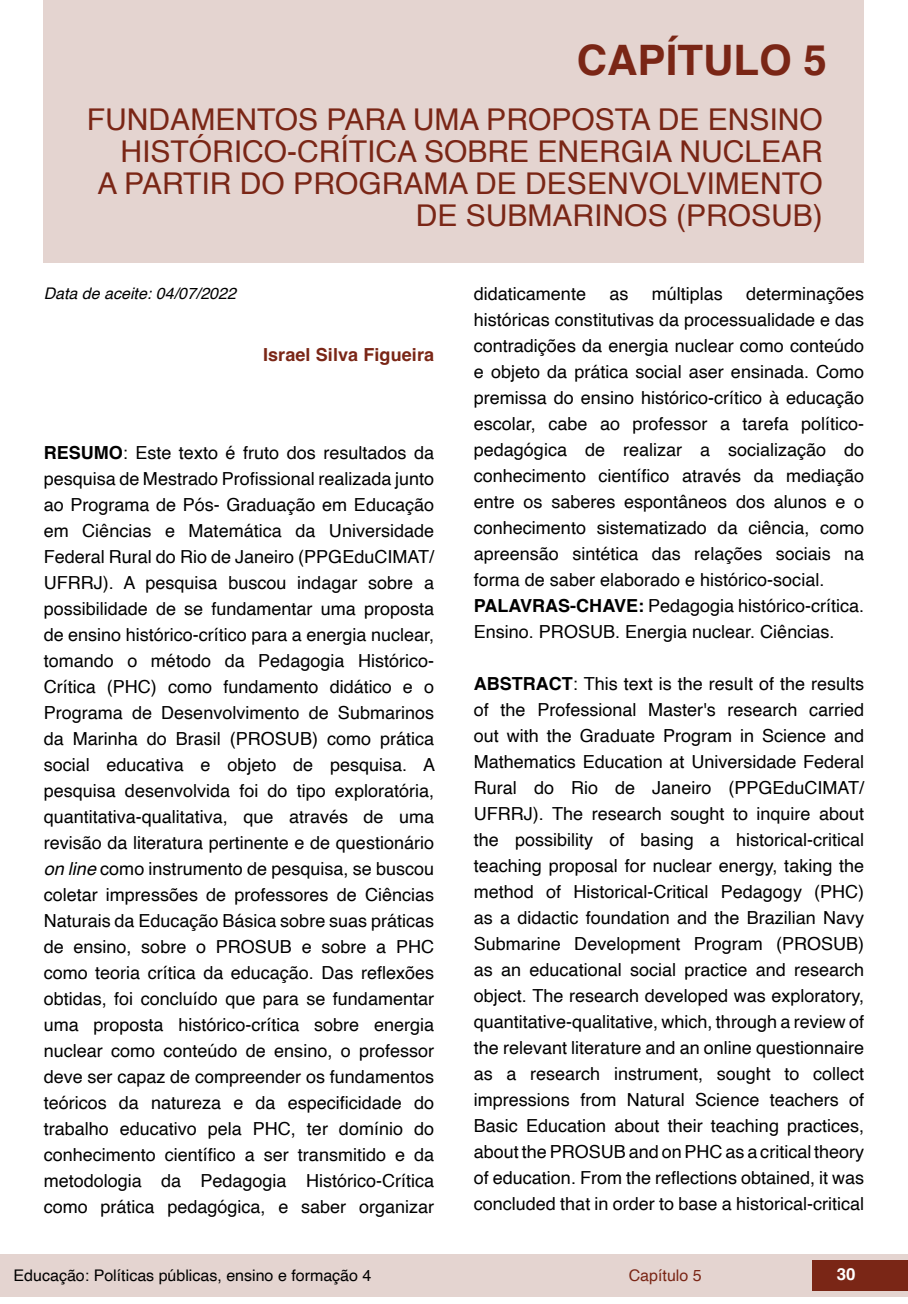
<style>
.page{position:relative;width:908px;height:1304px;background:#fff}
.page>*{position:absolute;margin:0;border:0;box-sizing:border-box;transform-origin:0 0}
.t1{font:700 42px "Helvetica";color:#7a2616}
.t2{font:30px/32px "Helvetica";color:#7a2616;text-align:right}
.t3{font:18px/26px "Helvetica";color:#000;text-align:justify}
.t4{font:700 18px "Helvetica";letter-spacing:.005em;color:#7a2616}
.t5{font:700 16.8px "Helvetica";color:#fff}
.t6{font:16px "Helvetica";color:#000}
.t7{font:italic 16px "Helvetica";color:#000}
.t8{font:16px "Helvetica";color:#7a2616}
.s1{font-weight:700}
.s2{font-style:italic}
</style>
<div class="page">
<div style="left:0;top:1254px;width:906px;height:43px;background:#e4d4d0"></div>
<div style="left:812px;top:1261px;width:95px;height:30px;background:#7a2616"></div>
<div style="left:44px;top:0;width:819px;height:263px;background:#e4d4d0"></div>
<h1 class="t1" style="left:576px;top:35px;width:251px">CAPÍTULO 5</h1>
<h2 class="t2" style="left:87px;top:104px;width:737px">FUNDAMENTOS PARA UMA PROPOSTA DE ENSINO HISTÓRICO-CRÍTICA SOBRE ENERGIA NUCLEAR<br>A PARTIR DO PROGRAMA DE DESENVOLVIMENTO DE SUBMARINOS (PROSUB)</h2>
<p class="t7" style="left:44px;top:280px;width:194px">Data de aceite: 04/07/2022</p>
<p class="t4" style="left:263px;top:344px;width:172px">Israel Silva Figueira</p>
<p class="t3" style="left:44px;top:440px;width:393px"><span class="s1">RESUMO</span>: Este texto é fruto dos resultados da pesquisa de Mestrado Profissional realizada junto ao Programa de Pós- Graduação em Educação em Ciências e Matemática da Universidade Federal Rural do Rio de Janeiro (PPGEduCIMAT/ UFRRJ). A pesquisa buscou indagar sobre a possibilidade de se fundamentar uma proposta de ensino histórico-crítico para a energia nuclear, tomando o método da Pedagogia Histórico-Crítica (PHC) como fundamento didático e o Programa de Desenvolvimento de Submarinos da Marinha do Brasil (PROSUB) como prática social educativa e objeto de pesquisa. A pesquisa desenvolvida foi do tipo exploratória, quantitativa-qualitativa, que através de uma revisão da literatura pertinente e de questionário <span class="s2">on line</span> como instrumento de pesquisa, se buscou coletar impressões de professores de Ciências Naturais da Educação Básica sobre suas práticas de ensino, sobre o PROSUB e sobre a PHC como teoria crítica da educação. Das reflexões obtidas, foi concluído que para se fundamentar uma proposta histórico-crítica sobre energia nuclear como conteúdo de ensino, o professor deve ser capaz de compreender os fundamentos teóricos da natureza e da especificidade do trabalho educativo pela PHC, ter domínio do conhecimento científico a ser transmitido e da metodologia da Pedagogia Histórico-Crítica como prática pedagógica, e saber organizar</p>
<p class="t3" style="left:473px;top:281px;width:114px">didaticamente</p>
<p class="t3" style="left:609px;top:281px;width:21px">as</p>
<p class="t3" style="left:651px;top:281px;width:73px">múltiplas</p>
<p class="t3" style="left:473px;top:281px;width:392px;text-align:left;text-indent:272px">determinações históricas constitutivas da processualidade e das contradições da energia nuclear como conteúdo e objeto da prática social aser ensinada. Como premissa do ensino histórico-crítico à educação escolar, cabe ao professor a tarefa político&shy;pedagógica de realizar a socialização do conhecimento científico através da mediação entre os saberes espontâneos dos alunos e o conhecimento sistematizado da ciência, como apreensão sintética das relações sociais na forma de saber elaborado e histórico-social.<br><span class="s1">PALAVRAS-CHAVE:</span> Pedagogia histórico-crítica.<br>Ensino. PROSUB. Energia nuclear. Ciências.</p>
<p class="t3" style="left:473px;top:671px;width:392px"><span class="s1">ABSTRACT</span>: This text is the result of the results of the Professional Master's research carried out with the Graduate Program in Science and Mathematics Education at Universidade Federal Rural do Rio de Janeiro (PPGEduCIMAT/ UFRRJ). The research sought to inquire about the possibility of basing a historical-critical teaching proposal for nuclear energy, taking the method of Historical-Critical Pedagogy (PHC) as a didactic foundation and the Brazilian Navy Submarine Development Program (PROSUB) as an educational social practice and research object. The research developed was exploratory, quantitative-qualitative, which, through a review of the relevant literature and an online questionnaire as a research instrument, sought to collect impressions from Natural Science teachers of Basic Education about their teaching practices, about the PROSUB and on PHC as a critical theory of education. From the reflections obtained, it was concluded that in order to base a historical-critical</p>
<p class="t6" style="left:14px;top:1263px;width:359px">Educação: Políticas públicas, ensino e formação 4</p>
<p class="t8" style="left:628px;top:1263px;width:74px">Capítulo 5</p>
<p class="t5" style="left:836px;top:1264px;width:20px">30</p>
</div>
